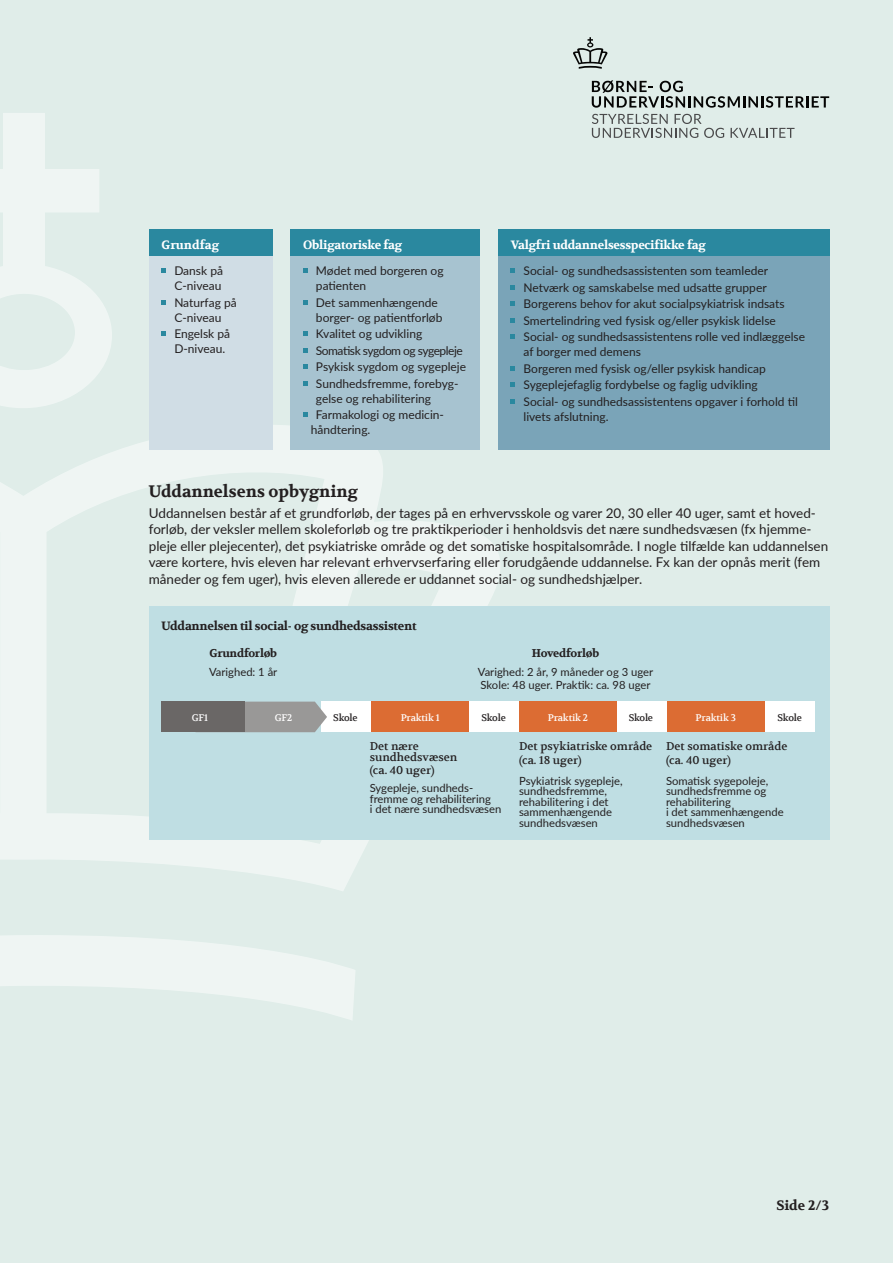
<style>
.page{position:relative;width:893px;height:1263px;background:#e0ede9}
.page>*{position:absolute;margin:0;border:0;box-sizing:border-box;transform-origin:0 0}
.t1{font:700 16.5px "Volkhov";color:#231f20}
.t2{font:13.5px/16.5px "Lato";color:#231f20}
.t3{font:700 13.5px "Volkhov";color:#231f20}
.t4{font:12px/15px "Lato";color:#231f20}
.t5{font:700 12px "Volkhov";letter-spacing:-.02em;color:#fff}
.t6{font:700 12px "Volkhov";letter-spacing:-.02em;color:#231f20}
.t7{font:12px "Lato";letter-spacing:-.04em;color:#231f20}
.t8{font:700 12px "Volkhov";color:#fff}
.t9{font:11.25px/10.5px "Lato";color:#231f20}
.t10{font:11.25px/13.5px "Volkhov";color:#231f20}
.t11{font:700 11.25px "Volkhov";letter-spacing:-.02em;color:#231f20}
.t12{font:9.6px "Volkhov";letter-spacing:-.02em;color:#fff}
.t13{font:9.6px "Volkhov";letter-spacing:-.025em;color:#231f20}
.s1{font-family:"Volkhov"}
</style>
<div class="page">
<svg style="left:0;top:425px;width:500px;height:466px"></svg>
<svg style="left:0;top:113px;width:112px;height:295px"></svg>
<svg style="left:0;top:935px;width:355px;height:85px"></svg>
<div style="left:149px;top:255px;width:123px;height:195px;background:#d0dde5"></div>
<svg style="left:162px;top:269px;width:4px;height:4px"></svg>
<svg style="left:162px;top:300px;width:4px;height:4px"></svg>
<svg style="left:162px;top:332px;width:4px;height:4px"></svg>
<div style="left:290px;top:255px;width:190px;height:195px;background:#a7c3d0"></div>
<svg style="left:303px;top:269px;width:4px;height:4px"></svg>
<svg style="left:303px;top:300px;width:4px;height:4px"></svg>
<svg style="left:303px;top:332px;width:4px;height:4px"></svg>
<svg style="left:303px;top:348px;width:4px;height:4px"></svg>
<svg style="left:303px;top:365px;width:4px;height:4px"></svg>
<svg style="left:303px;top:381px;width:4px;height:4px"></svg>
<svg style="left:303px;top:413px;width:4px;height:4px"></svg>
<div style="left:498px;top:256px;width:331px;height:194px;background:#7aa4b8"></div>
<svg style="left:511px;top:269px;width:4px;height:4px"></svg>
<svg style="left:511px;top:285px;width:4px;height:4px"></svg>
<svg style="left:511px;top:302px;width:4px;height:4px"></svg>
<svg style="left:511px;top:318px;width:4px;height:4px"></svg>
<svg style="left:511px;top:335px;width:4px;height:4px"></svg>
<svg style="left:511px;top:366px;width:4px;height:4px"></svg>
<svg style="left:511px;top:383px;width:4px;height:4px"></svg>
<svg style="left:511px;top:399px;width:4px;height:4px"></svg>
<div style="left:149px;top:230px;width:123px;height:26px;background:#2a889f"></div>
<div style="left:290px;top:230px;width:190px;height:26px;background:#2a889f"></div>
<div style="left:498px;top:230px;width:331px;height:26px;background:#2a889f"></div>
<div style="left:149px;top:606px;width:680px;height:234px;background:#bfdee3"></div>
<div style="left:321px;top:702px;width:494px;height:30px;background:#fff"></div>
<div style="left:371px;top:702px;width:98px;height:30px;background:#dc6c33"></div>
<div style="left:519px;top:702px;width:98px;height:30px;background:#dc6c33"></div>
<div style="left:667px;top:702px;width:97px;height:30px;background:#dc6c33"></div>
<svg style="left:244px;top:702px;width:83px;height:30px"></svg>
<div style="left:161px;top:702px;width:83px;height:30px;background:#6a6766"></div>
<svg style="left:573px;top:37px;width:35px;height:32px"></svg>
<svg style="left:592px;top:80px;width:237px;height:28px"></svg>
<svg style="left:592px;top:114px;width:132px;height:24px"></svg>
<svg style="left:731px;top:128px;width:63px;height:10px"></svg>
<p class="t8" style="left:162px;top:237px;width:59px">Grundfag</p>
<p class="t5" style="left:303px;top:237px;width:101px">Obligatoriske fag</p>
<p class="t5" style="left:511px;top:237px;width:197px">Valgfri uddannelsesspecifikke fag</p>
<p class="t4" style="left:174px;top:263px;width:50px">Dansk på<br>C-niveau</p>
<p class="t4" style="left:174px;top:294px;width:64px">Naturfag på<br>C-niveau</p>
<p class="t4" style="left:174px;top:326px;width:57px">Engelsk på<br>D-niveau.</p>
<p class="t4" style="left:316px;top:263px;width:129px">Mødet med borgeren og patienten</p>
<p class="t4" style="left:316px;top:294px;width:128px">Det sammenhængende borger- og patientforløb</p>
<p class="t4" style="left:316px;top:326px;width:108px">Kvalitet og udvikling</p>
<p class="t7" style="left:316px;top:342px;width:148px">Somatisk sygdom og sygepleje</p>
<p class="t4" style="left:316px;top:359px;width:152px">Psykisk sygdom og sygepleje</p>
<p class="t4" style="left:316px;top:375px;width:144px">Sundhedsfremme, forebyg&shy;gelse og rehabilitering</p>
<p class="t4" style="left:311px;top:407px;width:133px;text-indent:5px">Farmakologi og medicin&shy;håndtering.</p>
<p class="t4" style="left:523px;top:263px;width:246px">Social- og sundhedsassistenten som teamleder</p>
<p class="t4" style="left:523px;top:279px;width:245px">Netværk og samskabelse med udsatte grupper</p>
<p class="t4" style="left:523px;top:296px;width:263px">Borgerens behov for akut socialpsykiatrisk indsats</p>
<p class="t4" style="left:523px;top:312px;width:254px">Smertelindring ved fysisk og/eller psykisk lidelse</p>
<p class="t4" style="left:523px;top:329px;width:283px">Social- og sundhedsassistentens rolle ved indlæggelse af borger med demens</p>
<p class="t4" style="left:523px;top:360px;width:244px">Borgeren med fysisk og/eller psykisk handicap</p>
<p class="t4" style="left:523px;top:377px;width:236px">Sygeplejefaglig fordybelse og faglig udvikling</p>
<p class="t4" style="left:523px;top:393px;width:276px">Social- og sundhedsassistentens opgaver i forhold til livets afslutning.</p>
<p class="t1" style="left:149px;top:481px;width:210px">Uddannelsens opbygning</p>
<p class="t2" style="left:149px;top:504px;width:681px">Uddannelsen består af et grundforløb, der tages på en erhvervsskole og varer 20, 30 eller 40 uger, samt et hoved&shy;forløb, der veksler mellem skoleforløb og tre praktikperioder i henholdsvis det nære sundhedsvæsen (fx hjemme&shy;pleje eller plejecenter), det psykiatriske område og det somatiske hospitalsområde. I nogle tilfælde kan uddannelsen være kortere, hvis eleven har relevant erhvervserfaring eller forudgående uddannelse. Fx kan der opnås merit (fem måneder og fem uger), hvis eleven allerede er uddannet social- og sundhedshjælper.</p>
<p class="t6" style="left:162px;top:618px;width:257px">Uddannelsen til social- og sundhedsassistent</p>
<p class="t11" style="left:209px;top:647px;width:69px">Grundforløb</p>
<p class="t11" style="left:532px;top:647px;width:69px">Hovedforløb</p>
<p class="t9" style="left:209px;top:666px;width:70px">Varighed: 1 år</p>
<p class="t9" style="left:478px;top:665px;width:177px;line-height:12.8px">Varighed: 2 år, 9 måneder og 3 uger<br>Skole: 48 uger. Praktik: ca. 98 uger</p>
<p class="t12" style="left:192px;top:711px;width:18px">GF1</p>
<p class="t12" style="left:275px;top:711px;width:19px">GF2</p>
<p class="t13" style="left:333px;top:711px;width:26px">Skole</p>
<p class="t12" style="left:401px;top:711px;width:41px">Praktik 1</p>
<p class="t13" style="left:481px;top:711px;width:26px">Skole</p>
<p class="t12" style="left:548px;top:711px;width:42px">Praktik 2</p>
<p class="t13" style="left:629px;top:711px;width:26px">Skole</p>
<p class="t12" style="left:696px;top:711px;width:42px">Praktik 3</p>
<p class="t13" style="left:777px;top:711px;width:26px">Skole</p>
<p class="t10" style="left:370px;top:741px;width:89px;line-height:10.5px">Det nære sundhedsvæsen</p>
<p class="t9" style="left:370px;top:760px;width:105px;line-height:18px"><span class="s1">(ca. 40 uger)<br></span>Sygepleje, sundheds-</p>
<p class="t9" style="left:370px;top:793px;width:133px">fremme og rehabilitering<br>i det nære sundhedsvæsen</p>
<p class="t10" style="left:666px;top:740px;width:123px">Det somatiske område (ca. 40 uger)</p>
<p class="t9" style="left:666px;top:775px;width:119px">Somatisk sygepoleje, sundhedsfremme og rehabilitering<br>i det sammenhængende sundhedsvæsen</p>
<p class="t10" style="left:519px;top:740px;width:135px">Det psykiatriske område (ca. 18 uger)</p>
<p class="t9" style="left:519px;top:775px;width:105px">Psykiatrisk sygepleje, sundhedsfremme, rehabilitering i det sammenhængende sundhedsvæsen</p>
<p class="t3" style="left:776px;top:1198px;width:54px">Side 2/3</p>
</div>
